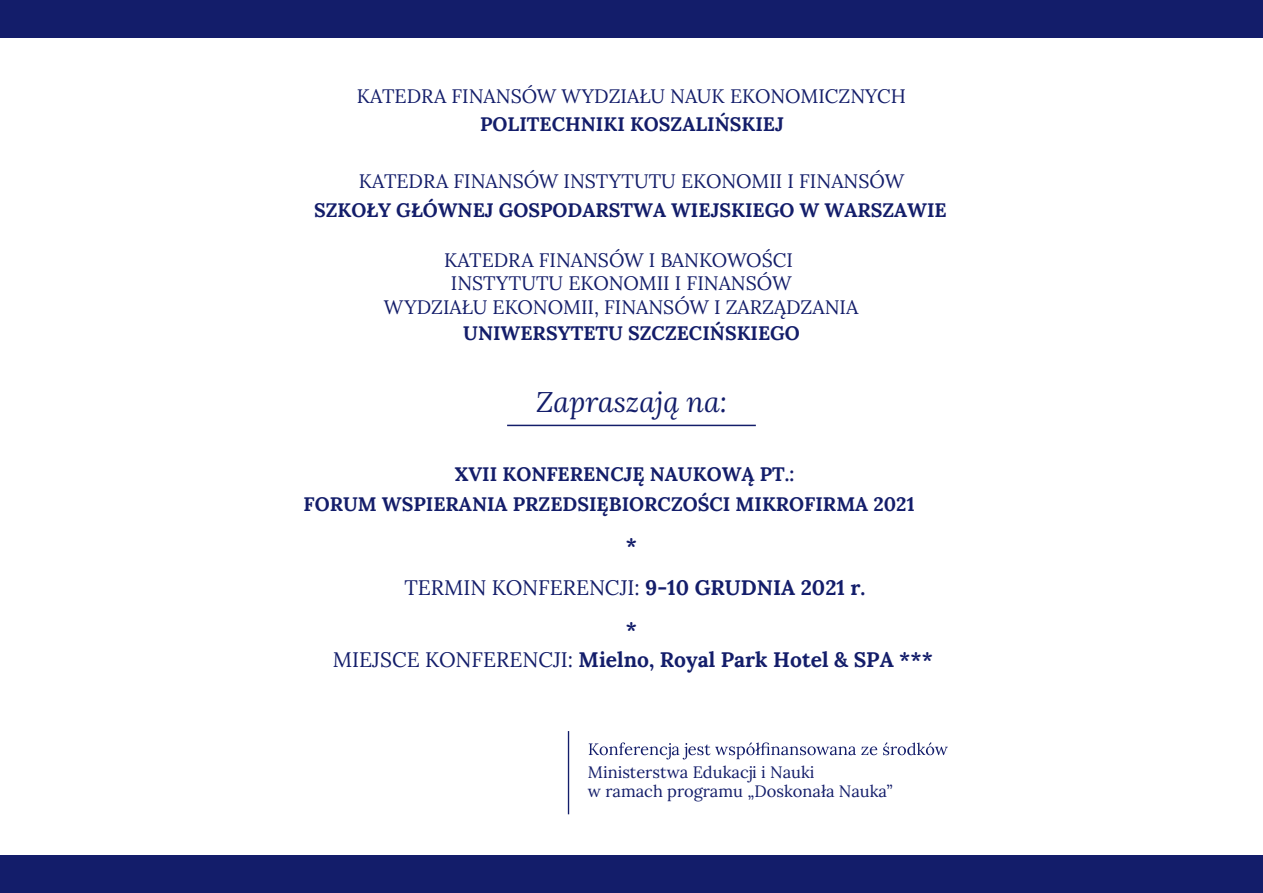
<style>
.page{position:relative;width:1263px;height:893px;background:#fff}
.page>*{position:absolute;margin:0;border:0;box-sizing:border-box;transform-origin:0 0}
.t1{font:italic 28.5px "Lora";color:#131d6a}
.t2{font:700 21px/42px "Lora";color:#131d6a;text-align:center}
.t3{font:19.5px/23.4px "Lora";color:#131d6a;text-align:center}
.t4{font:700 19.5px/30px "Lora";color:#131d6a}
.t5{font:16.5px/19.8px "Lora";color:#131d6a}
.s1{font-weight:400}
</style>
<div class="page">
<div style="left:0;top:0;width:1263px;height:38px;background:#131d6a"></div>
<div style="left:0;top:855px;width:1263px;height:38px;background:#131d6a"></div>
<hr style="left:507px;top:425px;width:249px;height:1px;background:#131d6a">
<hr style="left:568px;top:731px;width:1px;height:83px;background:#131d6a">
<svg style="left:589px;top:742px;width:359px;height:17px"></svg>
<p class="t3" style="left:357px;top:83px;width:551px">KATEDRA FINANSÓW WYDZIAŁU NAUK EKONOMICZNYCH</p>
<p class="t4" style="left:480px;top:108px;width:305px">POLITECHNIKI KOSZALIŃSKIEJ</p>
<p class="t3" style="left:359px;top:168px;width:547px">KATEDRA FINANSÓW INSTYTUTU EKONOMII I FINANSÓW</p>
<p class="t4" style="left:314px;top:194px;width:634px">SZKOŁY GŁÓWNEJ GOSPODARSTWA WIEJSKIEGO W WARSZAWIE</p>
<p class="t3" style="left:384px;top:247px;width:476px">KATEDRA FINANSÓW I BANKOWOŚCI<br>INSTYTUTU EKONOMII I FINANSÓW<br>WYDZIAŁU EKONOMII, FINANSÓW I ZARZĄDZANIA</p>
<p class="t4" style="left:463px;top:317px;width:338px">UNIWERSYTETU SZCZECIŃSKIEGO</p>
<h1 class="t1" style="left:536px;top:382px;width:192px">Zapraszają na:</h1>
<p class="t4" style="left:304px;top:458px;width:612px;text-indent:151px">XVII KONFERENCJĘ NAUKOWĄ PT.:<br>FORUM WSPIERANIA PRZEDSIĘBIORCZOŚCI MIKROFIRMA 2021</p>
<p class="t2" style="left:404px;top:523px;width:463px">*<br><span class="s1">TERMIN KONFERENCJI:</span> 9-10 GRUDNIA 2021 r. *</p>
<p class="t2" style="left:333px;top:637px;width:601px"><span class="s1">MIEJSCE KONFERENCJI:</span> Mielno, Royal Park Hotel &amp; SPA ***</p>
<p class="t5" style="left:588px;top:761px;width:306px">Ministerstwa Edukacji i Nauki<br>w ramach programu „Doskonała Nauka”</p>
</div>
